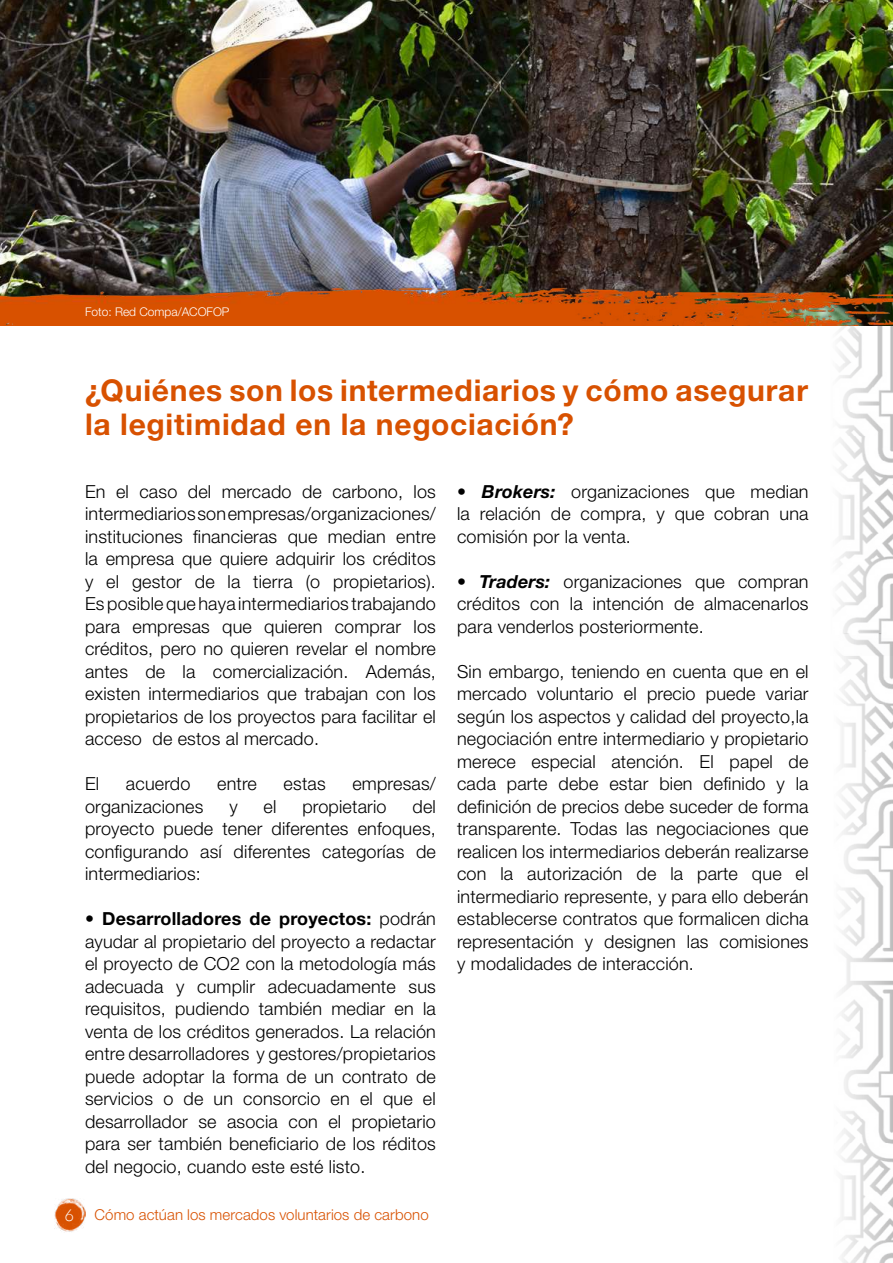
<style>
.page{position:relative;width:893px;height:1263px;background:#fff}
.page>*{position:absolute;margin:0;border:0;box-sizing:border-box;transform-origin:0 0}
.t1{font:700 30px/34.5px "Helvetica Neue LT Std";letter-spacing:.025em;color:#d85100}
.t2{font:300 18px/22.5px "Helvetica Neue LT Std";letter-spacing:.01em;color:#000;text-align:justify}
.t3{font:300 15px "Helvetica Neue LT Std";letter-spacing:.005em;color:#d85100}
.t4{font:300 12px "Helvetica Neue LT Std";color:#fff}
.s1{font-weight:700}
.s2{font-family:"Lato";font-size:16.5px;color:#fff}
.s3{font-weight:700;font-style:italic}
</style>
<div class="page">
<img style="left:54px;top:1199px;width:31px;height:33px">
<img style="left:805px;top:325px;width:88px;height:308px">
<img style="left:841px;top:633px;width:52px;height:630px">
<img style="left:0;top:0;width:893px;height:232px">
<img style="left:0;top:232px;width:893px;height:93px">
<p class="t4" style="left:85px;top:304px;width:146px">Foto: Red Compa/ACOFOP</p>
<h1 class="t1" style="left:85px;top:372px;width:724px">¿Quiénes son los intermediarios y cómo asegurar la legitimidad en la negociación?</h1>
<p class="t2" style="left:85px;top:480px;width:352px">En el caso del mercado de carbono, los intermediarios son empresas/organizaciones/ instituciones financieras que median entre la empresa que quiere adquirir los créditos y el gestor de la tierra (o propietarios).<br>Es posible que haya intermediarios trabajando para empresas que quieren comprar los créditos, pero no quieren revelar el nombre antes de la comercialización. Además, existen intermediarios que trabajan con los propietarios de los proyectos para facilitar el acceso de estos al mercado.</p>
<p class="t2" style="left:85px;top:772px;width:16px">El</p>
<p class="t2" style="left:126px;top:772px;width:66px">acuerdo</p>
<p class="t2" style="left:217px;top:772px;width:41px">entre</p>
<p class="t2" style="left:284px;top:772px;width:44px">estas</p>
<p class="t2" style="left:352px;top:772px;width:85px">empresas/</p>
<p class="t2" style="left:85px;top:795px;width:120px">organizaciones</p>
<p class="t2" style="left:229px;top:795px;width:10px">y</p>
<p class="t2" style="left:264px;top:795px;width:14px">el</p>
<p class="t2" style="left:302px;top:795px;width:86px">propietario</p>
<p class="t2" style="left:85px;top:795px;width:352px;text-indent:327px">del proyecto puede tener diferentes enfoques, configurando así diferentes categorías de intermediarios:</p>
<p class="t2" style="left:85px;top:907px;width:352px"><span class="s1">• Desarrolladores de proyectos:</span> podrán ayudar al propietario del proyecto a redactar el proyecto de CO2 con la metodología más adecuada y cumplir adecuadamente sus requisitos, pudiendo también mediar en la venta de los créditos generados. La relación entre desarrolladores y gestores/propietarios puede adoptar la forma de un contrato de servicios o de un consorcio en el que el desarrollador se asocia con el propietario para ser también beneficiario de los réditos del negocio, cuando este esté listo.</p>
<p class="t3" style="left:64px;top:1205px;width:366px"><span class="s2">6</span> Cómo actúan los mercados voluntarios de carbono</p>
<p class="t2" style="left:457px;top:480px;width:353px"><span class="s1">•</span> <span class="s3">Brokers:</span> organizaciones que median la relación de compra, y que cobran una comisión por la venta.</p>
<p class="t2" style="left:457px;top:570px;width:353px"><span class="s1">•</span> <span class="s3">Traders:</span> organizaciones que compran créditos con la intención de almacenarlos para venderlos posteriormente.</p>
<p class="t2" style="left:457px;top:660px;width:353px">Sin embargo, teniendo en cuenta que en el mercado voluntario el precio puede variar según los aspectos y calidad del proyecto,la negociación entre intermediario y propietario merece especial atención. El papel de cada parte debe estar bien definido y la definición de precios debe suceder de forma transparente. Todas las negociaciones que realicen los intermediarios deberán realizarse con la autorización de la parte que el intermediario represente, y para ello deberán establecerse contratos que formalicen dicha representación y designen las comisiones y modalidades de interacción.</p>
</div>
